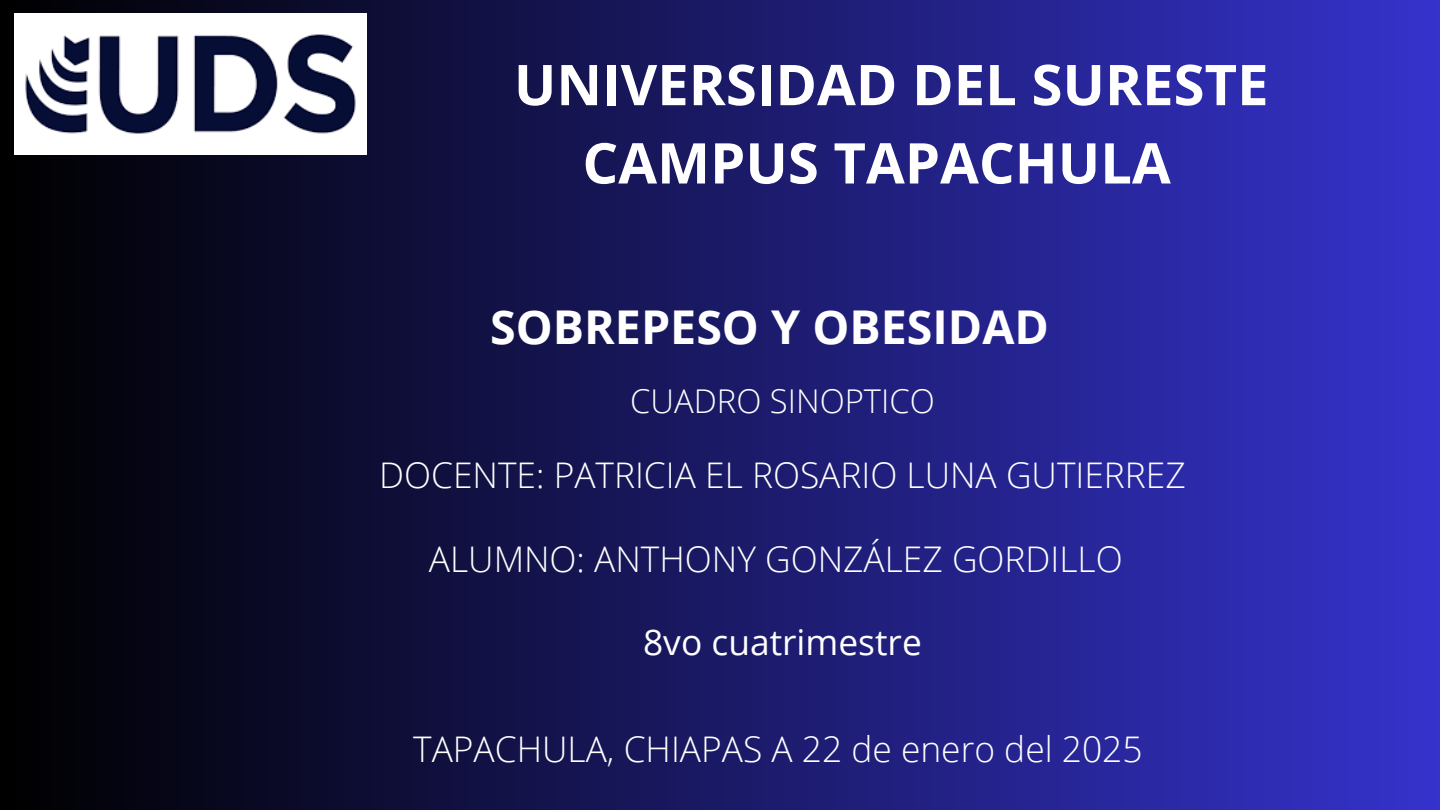
<style>
.page{position:relative;width:1440px;height:810px;background:#fff}
.page>*{position:absolute;margin:0;border:0;box-sizing:border-box;transform-origin:0 0}
.t1{font:700 56.2px/78.3px "Open Sans";color:#fff;text-align:center}
.t2{font:700 46.6px "Open Sans";color:#fff}
.t3{font:300 35.3px "Open Sans";color:#fff}
.t4{font:35.3px "Open Sans";color:#fff}
.t5{font:300 32.8px "Open Sans";color:#fff}
</style>
<div class="page">
<div style="left:0;top:0;width:1440px;height:810px;background:linear-gradient(to right,#010100,#3432cb)"></div>
<img style="left:14px;top:14px;width:352px;height:140px">
<p class="t1" style="left:514px;top:44px;width:756px">UNIVERSIDAD DEL SURESTE<br>CAMPUS TAPACHULA</p>
<h1 class="t2" style="left:490px;top:295px;width:560px">SOBREPESO Y OBESIDAD</h1>
<h2 class="t5" style="left:630px;top:378px;width:306px">CUADRO SINOPTICO</h2>
<h3 class="t3" style="left:379px;top:450px;width:808px">DOCENTE: PATRICIA EL ROSARIO LUNA GUTIERREZ</h3>
<h3 class="t3" style="left:429px;top:534px;width:695px">ALUMNO: ANTHONY GONZÁLEZ GORDILLO</h3>
<h3 class="t4" style="left:643px;top:617px;width:280px">8vo cuatrimestre</h3>
<p class="t3" style="left:413px;top:724px;width:731px">TAPACHULA, CHIAPAS A 22 de enero del 2025</p>
</div>
